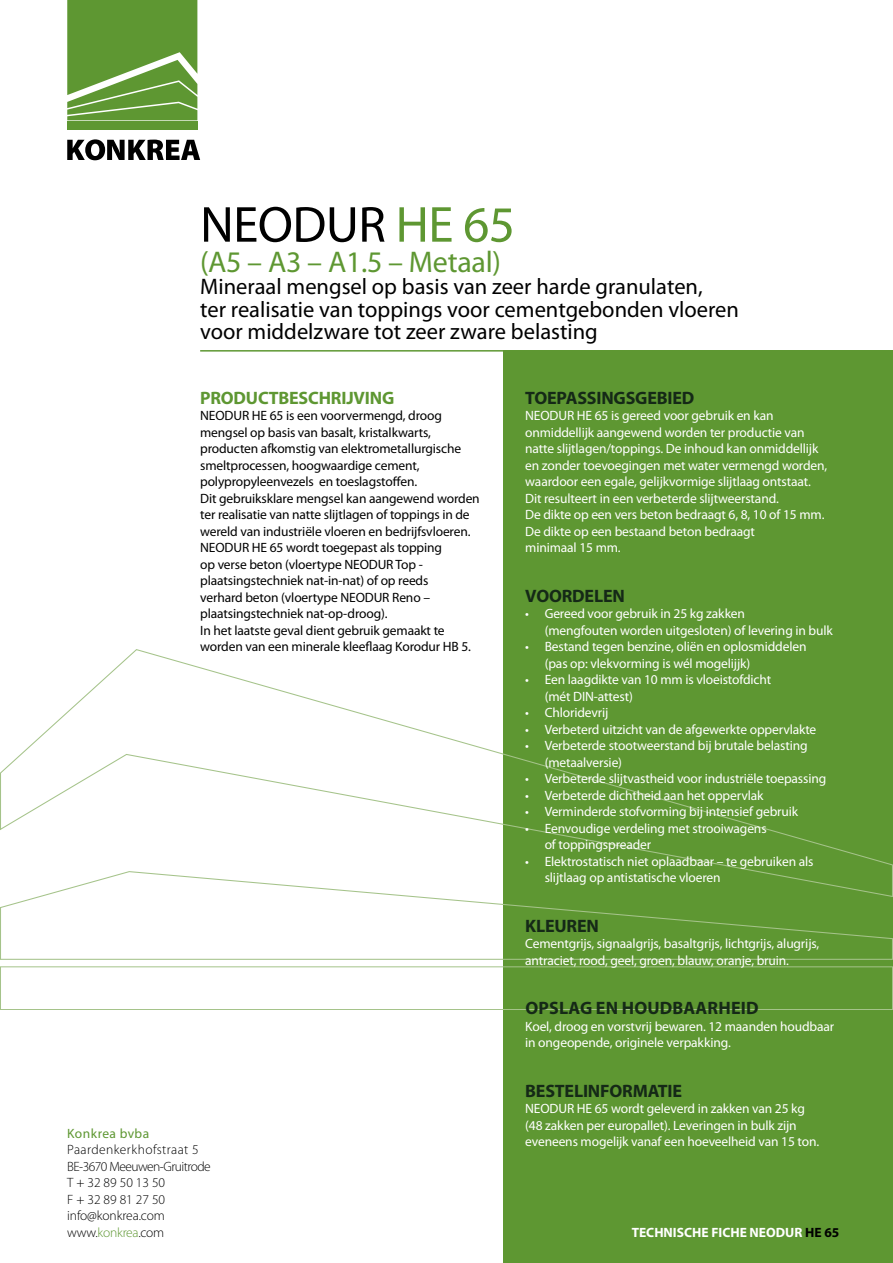
<style>
.page{position:relative;width:893px;height:1263px;background:#fff}
.page>*{position:absolute;margin:0;border:0;box-sizing:border-box;transform-origin:0 0}
.t1{font:51px "Myriad Pro";letter-spacing:-.01em;color:#000}
.t2{font:30px "Myriad Pro";letter-spacing:-.01em;color:#5e9732}
.t3{font:22.5px/22.5px "Myriad Pro";color:#000}
.t4{font:700 18px "Myriad Pro";letter-spacing:-.01em;color:#152917}
.t5{font:700 18px "Myriad Pro";letter-spacing:.01em;color:#152917}
.t6{font:700 18px "Myriad Pro";letter-spacing:-.01em;color:#5e9732}
.t7{font:13.5px/16.5px "Myriad Pro";letter-spacing:-.01em;color:#fff}
.t8{font:13.5px/16.5px "Myriad Pro";letter-spacing:-.01em;color:#000}
.t9{font:300 13.5px/16.5px "Myriad Pro";letter-spacing:-.01em;color:#000}
.t10{font:700 13.5px "Myriad Pro";color:#fff}
.t11{font:13.5px "Myriad Pro";letter-spacing:.03em;color:#5e9732}
.s1{color:#5e9732}
.s2{color:#000}
</style>
<div class="page">
<div style="left:504px;top:350px;width:389px;height:913px;background:#5e9732"></div>
<svg style="left:67px;top:0;width:130px;height:120px;background:#6ca044"></svg>
<div style="left:67px;top:122px;width:130px;height:8px;background:#5e9732"></div>
<svg style="left:67px;top:139px;width:133px;height:21px"></svg>
<hr style="left:200px;top:350px;width:693px;height:2px;background:#5e9732">
<svg style="left:0;top:648px;width:893px;height:222px"></svg>
<svg style="left:0;top:870px;width:893px;height:90px"></svg>
<div style="left:0;top:966px;width:893px;height:44px;border:1px solid #a5c38a"></div>
<h1 class="t1" style="left:200px;top:193px;width:316px">NEODUR <span class="s1">HE 65</span></h1>
<h2 class="t2" style="left:200px;top:243px;width:302px">(A5 – A3 – A1.5 – Metaal)</h2>
<h3 class="t3" style="left:200px;top:275px;width:540px">Mineraal mengsel op basis van zeer harde granulaten,<br>ter realisatie van toppings voor cementgebonden vloeren voor middelzware tot zeer zware belasting</h3>
<h3 class="t6" style="left:200px;top:386px;width:196px">PRODUCTBESCHRIJVING</h3>
<p class="t8" style="left:200px;top:407px;width:281px">NEODUR HE 65 is een voorvermengd, droog mengsel op basis van basalt, kristalkwarts, producten afkomstig van elektrometallurgische smeltprocessen, hoogwaardige cement, polypropyleenvezels en toeslagstoffen.<br>Dit gebruiksklare mengsel kan aangewend worden ter realisatie van natte slijtlagen of toppings in de wereld van industriële vloeren en bedrijfsvloeren.<br>NEODUR HE 65 wordt toegepast als topping<br>op verse beton (vloertype NEODUR Top - plaatsingstechniek nat-in-nat) of op reeds<br>verhard beton (vloertype NEODUR Reno – plaatsingstechniek nat-op-droog).<br>In het laatste geval dient gebruik gemaakt te worden van een minerale kleeflaag Korodur HB 5.</p>
<p class="t11" style="left:67px;top:1125px;width:83px">Konkrea bvba</p>
<p class="t9" style="left:67px;top:1141px;width:145px">Paardenkerkhofstraat 5<br>BE-3670 Meeuwen-Gruitrode<br>T + 32 89 50 13 50<br>F + 32 89 81 27 50 info@konkrea.com www.<span class="s1">konkrea</span>.com</p>
<h3 class="t4" style="left:525px;top:386px;width:171px">TOEPASSINGSGEBIED</h3>
<p class="t7" style="left:525px;top:407px;width:304px">NEODUR HE 65 is gereed voor gebruik en kan onmiddellijk aangewend worden ter productie van natte slijtlagen/toppings. De inhoud kan onmiddellijk en zonder toevoegingen met water vermengd worden, waardoor een egale, gelijkvormige slijtlaag ontstaat.<br>Dit resulteert in een verbeterde slijtweerstand.<br>De dikte op een vers beton bedraagt 6, 8, 10 of 15 mm.<br>De dikte op een bestaand beton bedraagt<br>minimaal 15 mm.</p>
<h3 class="t4" style="left:525px;top:584px;width:101px">VOORDELEN</h3>
<p class="t7" style="left:545px;top:605px;width:290px;text-indent:-19px">• Gereed voor gebruik in 25 kg zakken<br>(mengfouten worden uitgesloten) of levering in bulk</p>
<p class="t7" style="left:545px;top:638px;width:263px;text-indent:-19px">• Bestand tegen benzine, oliën en oplosmiddelen (pas op: vlekvorming is wél mogelijjk)</p>
<p class="t7" style="left:545px;top:671px;width:228px;text-indent:-19px">• Een laagdikte van 10 mm is vloeistofdicht (mét DIN-attest)</p>
<p class="t7" style="left:525px;top:704px;width:85px">• Chloridevrij</p>
<p class="t7" style="left:525px;top:721px;width:293px">• Verbeterd uitzicht van de afgewerkte oppervlakte</p>
<p class="t7" style="left:545px;top:737px;width:264px;text-indent:-19px">• Verbeterde stootweerstand bij brutale belasting (metaalversie)</p>
<p class="t7" style="left:525px;top:770px;width:303px">• Verbeterde slijtvastheid voor industriële toepassing</p>
<p class="t7" style="left:525px;top:787px;width:240px">• Verbeterde dichtheid aan het oppervlak</p>
<p class="t7" style="left:525px;top:803px;width:274px">• Verminderde stofvorming bij intensief gebruik</p>
<p class="t7" style="left:545px;top:820px;width:223px;text-indent:-19px">• Eenvoudige verdeling met strooiwagens of toppingspreader</p>
<p class="t7" style="left:545px;top:853px;width:270px;text-indent:-19px">• Elektrostatisch niet oplaadbaar – te gebruiken als slijtlaag op antistatische vloeren</p>
<h3 class="t4" style="left:525px;top:914px;width:75px">KLEUREN</h3>
<p class="t7" style="left:525px;top:935px;width:296px">Cementgrijs, signaalgrijs, basaltgrijs, lichtgrijs, alugrijs, antraciet, rood, geel, groen, blauw, oranje, bruin.</p>
<h3 class="t5" style="left:525px;top:996px;width:235px">OPSLAG EN HOUDBAARHEID</h3>
<p class="t7" style="left:525px;top:1018px;width:311px">Koel, droog en vorstvrij bewaren. 12 maanden houdbaar in ongeopende, originele verpakking.</p>
<h3 class="t4" style="left:525px;top:1079px;width:158px">BESTELINFORMATIE</h3>
<p class="t7" style="left:525px;top:1100px;width:296px">NEODUR HE 65 wordt geleverd in zakken van 25 kg (48 zakken per europallet). Leveringen in bulk zijn eveneens mogelijk vanaf een hoeveelheid van 15 ton.</p>
<p class="t10" style="left:632px;top:1223px;width:209px">TECHNISCHE FICHE NEODUR <span class="s2">HE 65</span></p>
</div>
